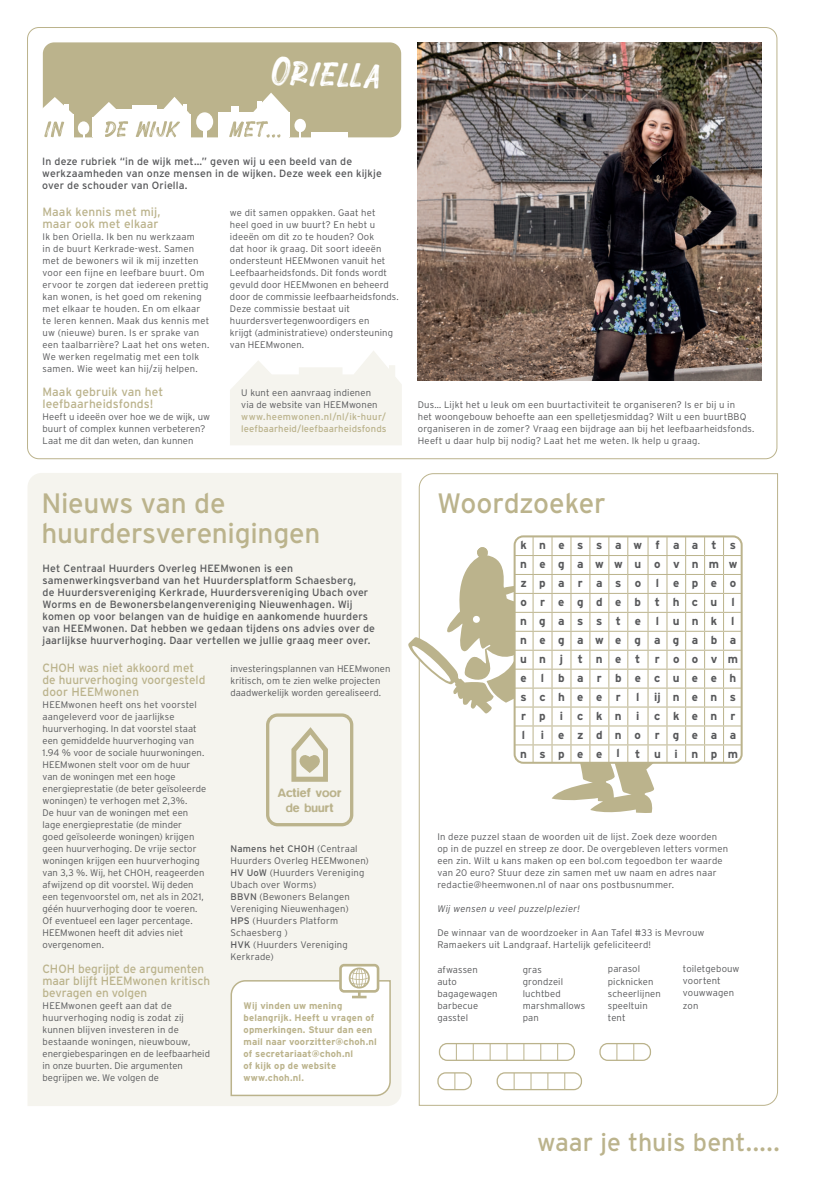
<style>
.page{position:relative;width:820px;height:1177px;background:#fff}
.page>*{position:absolute;margin:0;border:0;box-sizing:border-box;transform-origin:0 0}
.t1{font:47px "Onebillion";color:#fff}
.t2{font:28px/30px "Interstate";letter-spacing:-.01em;color:#bbb38c}
.t3{font:25px "Interstate";color:#bbb38c}
.t4{font:500 12.5px/15.1px "Blur";color:#bbb38c;text-align:center}
.t5{font:12px/12px "Interstate";letter-spacing:-.005em;color:#bbb38c}
.t6{font:700 11.6px/18.9px "Interstate";letter-spacing:1.08em;color:#57585a}
.t7{font:10.5px/12px "Interstate";letter-spacing:.015em;color:#57585a}
.t8{font:300 9.5px/12px "Interstate";letter-spacing:.01em;color:#57585a}
.t9{font:700 9.5px/12px "Interstate";letter-spacing:.01em;color:#bbb38c}
.t10{font:9.5px/12px "Interstate";letter-spacing:.01em;color:#bbb38c}
.t11{font:italic 300 9.5px "Interstate";letter-spacing:.025em;color:#57585a}
.s1{font-weight:400}
</style>
<div class="page">
<div style="left:43px;top:42px;width:358px;height:95px;background:#bbb38c;border-radius:11px"></div>
<svg style="left:418px;top:473px;width:360px;height:633px"></svg>
<div style="left:28px;top:473px;width:373px;height:633px;background:#f5f4ee"></div>
<div style="left:438px;top:1072px;width:33px;height:17px;background:#fff;border-radius:8px"></div>
<svg style="left:454px;top:1074px;width:1px;height:14px"></svg>
<svg style="left:471px;top:1072px;width:1px;height:17px"></svg>
<div style="left:437px;top:1072px;width:34px;height:18px;border:1px solid #bbb38c;border-radius:8px"></div>
<div style="left:497px;top:1072px;width:84px;height:17px;background:#fff;border-radius:8px"></div>
<svg style="left:513px;top:1074px;width:1px;height:14px"></svg>
<svg style="left:530px;top:1074px;width:1px;height:14px"></svg>
<svg style="left:547px;top:1074px;width:1px;height:14px"></svg>
<svg style="left:564px;top:1074px;width:1px;height:14px"></svg>
<div style="left:496px;top:1072px;width:86px;height:18px;border:1px solid #bbb38c;border-radius:8px"></div>
<div style="left:599px;top:1043px;width:51px;height:17px;background:#fff;border-radius:8px"></div>
<svg style="left:616px;top:1044px;width:1px;height:14px"></svg>
<svg style="left:633px;top:1044px;width:1px;height:14px"></svg>
<svg style="left:650px;top:1043px;width:1px;height:17px"></svg>
<div style="left:599px;top:1042px;width:51px;height:18px;border:1px solid #bbb38c;border-radius:8px"></div>
<svg style="left:408px;top:547px;width:64px;height:229px"></svg>
<svg style="left:411px;top:644px;width:41px;height:39px"></svg>
<svg style="left:472px;top:536px;width:270px;height:277px"></svg>
<div style="left:513px;top:535px;width:229px;height:228px;border:2px solid #bbb38c;border-radius:9px"></div>
<div style="left:218px;top:113px;width:71px;height:35px;background:#fff"></div>
<div style="left:253px;top:112px;width:36px;height:25px;background:#fff"></div>
<svg style="left:253px;top:93px;width:36px;height:19px"></svg>
<div style="left:294px;top:119px;width:12px;height:13px;background:#fff;border-radius:50%"></div>
<hr style="left:203px;top:115px;width:3px;height:39px;background:#fff">
<div style="left:196px;top:112px;width:17px;height:19px;background:#fff;border-radius:50%"></div>
<div style="left:231px;top:107px;width:7px;height:12px;background:#fff"></div>
<div style="left:311px;top:132px;width:37px;height:19px;background:#fff"></div>
<div style="left:257px;top:101px;width:5px;height:12px;background:#fff"></div>
<svg style="left:42px;top:97px;width:148px;height:41px"></svg>
<svg style="left:229px;top:121px;width:51px;height:16px"></svg>
<img style="left:417px;top:42px;width:344px;height:338px">
<svg style="left:291px;top:727px;width:37px;height:54px;background:#dad6c1"></svg>
<div style="left:266px;top:713px;width:87px;height:113px;border:3px solid #bbb38c;border-radius:10px"></div>
<svg style="left:230px;top:963px;width:161px;height:133px"></svg>
<div style="left:439px;top:1043px;width:135px;height:17px;background:#fff;border-radius:8px"></div>
<svg style="left:456px;top:1044px;width:1px;height:14px"></svg>
<svg style="left:472px;top:1044px;width:1px;height:14px"></svg>
<svg style="left:489px;top:1044px;width:1px;height:14px"></svg>
<svg style="left:506px;top:1044px;width:1px;height:14px"></svg>
<svg style="left:523px;top:1044px;width:1px;height:14px"></svg>
<svg style="left:540px;top:1044px;width:1px;height:14px"></svg>
<svg style="left:557px;top:1044px;width:1px;height:14px"></svg>
<svg style="left:574px;top:1043px;width:1px;height:17px"></svg>
<div style="left:438px;top:1042px;width:136px;height:18px;border:1px solid #bbb38c;border-radius:8px"></div>
<svg style="left:230px;top:351px;width:171px;height:94px"></svg>
<h1 class="t1" style="left:272px;top:51px;width:109px;rotate:2deg">Oriella</h1>
<p class="t7" style="left:42px;top:155px;width:341px">In deze rubriek “in de wijk met…” geven wij u een beeld van de werkzaamheden van onze mensen in de wijken. Deze week een kijkje over de schouder van Oriella.</p>
<p class="t5" style="left:43px;top:206px;width:119px">Maak kennis met mij, maar ook met elkaar</p>
<p class="t8" style="left:43px;top:231px;width:168px">Ik ben Oriella. Ik ben nu werkzaam<br>in de buurt Kerkrade-west. Samen met de bewoners wil ik mij inzetten voor een fijne en leefbare buurt. Om ervoor te zorgen dat iedereen prettig kan wonen, is het goed om rekening met elkaar te houden. En om elkaar te leren kennen. Maak dus kennis met uw (nieuwe) buren. Is er sprake van een taalbarrière? Laat het ons weten.<br>We werken regelmatig met een tolk samen. Wie weet kan hij/zij helpen.</p>
<p class="t5" style="left:43px;top:386px;width:122px">Maak gebruik van het leefbaarheidsfonds!</p>
<p class="t8" style="left:43px;top:411px;width:169px">Heeft u ideeën over hoe we de wijk, uw buurt of complex kunnen verbeteren?<br>Laat me dit dan weten, dan kunnen</p>
<p class="t8" style="left:417px;top:399px;width:338px">Dus… Lijkt het u leuk om een buurtactiviteit te organiseren? Is er bij u in<br>het woongebouw behoefte aan een spelletjesmiddag? Wilt u een buurtBBQ organiseren in de zomer? Vraag een bijdrage aan bij het leefbaarheidsfonds.<br>Heeft u daar hulp bij nodig? Laat het me weten. Ik help u graag.</p>
<p class="t8" style="left:230px;top:207px;width:170px">we dit samen oppakken. Gaat het<br>heel goed in uw buurt? En hebt u ideeën om dit zo te houden? Ook<br>dat hoor ik graag. Dit soort ideeën ondersteunt HEEMwonen vanuit het<br>Leefbaarheidsfonds. Dit fonds wordt gevuld door HEEMwonen en beheerd door de commissie leefbaarheidsfonds.<br>Deze commissie bestaat uit huurdersvertegenwoordigers en<br>krijgt (administratieve) ondersteuning van HEEMwonen.</p>
<p class="t8" style="left:241px;top:387px;width:138px">U kunt een aanvraag indienen via de website van HEEMwonen</p>
<p class="t10" style="left:241px;top:411px;width:147px">www.heemwonen.nl/nl/ik-huur/ leefbaarheid/leefbaarheidsfonds</p>
<h2 class="t2" style="left:41px;top:488px;width:280px">Nieuws van de huurdersverenigingen</h2>
<p class="t7" style="left:43px;top:561px;width:334px">Het Centraal Huurders Overleg HEEMwonen is een samenwerkingsverband van het Huurdersplatform Schaesberg,<br>de Huurdersvereniging Kerkrade, Huurdersvereniging Ubach over Worms en de Bewonersbelangenvereniging Nieuwenhagen. Wij komen op voor belangen van de huidige en aankomende huurders van HEEMwonen. Dat hebben we gedaan tijdens ons advies over de jaarlijkse huurverhoging. Daar vertellen we jullie graag meer over.</p>
<p class="t5" style="left:43px;top:662px;width:164px">CHOH was niet akkoord met de huurverhoging voorgesteld door HEEMwonen</p>
<p class="t8" style="left:43px;top:699px;width:165px">HEEMwonen heeft ons het voorstel aangeleverd voor de jaarlijkse huurverhoging. In dat voorstel staat een gemiddelde huurverhoging van 1.94 % voor de sociale huurwoningen.<br>HEEMwonen stelt voor om de huur van de woningen met een hoge energieprestatie (de beter geïsoleerde woningen) te verhogen met 2,3%.<br>De huur van de woningen met een lage energieprestatie (de minder<br>goed geïsoleerde woningen) krijgen geen huurverhoging. De vrije sector woningen krijgen een huurverhoging van 3,3 %. Wij, het CHOH, reageerden afwijzend op dit voorstel. Wij deden een tegenvoorstel om, net als in 2021, géén huurverhoging door te voeren.<br>Of eventueel een lager percentage.<br>HEEMwonen heeft dit advies niet overgenomen.</p>
<p class="t5" style="left:43px;top:962px;width:169px">CHOH begrijpt de argumenten maar blijft HEEMwonen kritisch bevragen en volgen</p>
<p class="t8" style="left:43px;top:999px;width:169px">HEEMwonen geeft aan dat de huurverhoging nodig is zodat zij kunnen blijven investeren in de bestaande woningen, nieuwbouw, energiebesparingen en de leefbaarheid in onze buurten. Die argumenten begrijpen we. We volgen de</p>
<p class="t8" style="left:230px;top:663px;width:161px">investeringsplannen van HEEMwonen kritisch, om te zien welke projecten daadwerkelijk worden gerealiseerd.</p>
<h3 class="t4" style="left:278px;top:785px;width:65px">Actief voor de buurt</h3>
<p class="t8" style="left:230px;top:843px;width:140px"><span class="s1">Namens het CHOH</span> (Centraal<br>Huurders Overleg HEEMwonen)<br><span class="s1">HV UoW</span> (Huurders Vereniging<br>Ubach over Worms)<br><span class="s1">BBVN</span> (Bewoners Belangen<br>Vereniging Nieuwenhagen)<br><span class="s1">HPS</span> (Huurders Platform<br>Schaesberg )<br><span class="s1">HVK</span> (Huurders Vereniging<br>Kerkrade)</p>
<p class="t9" style="left:243px;top:999px;width:135px">Wij vinden uw mening belangrijk. Heeft u vragen of opmerkingen. Stuur dan een mail naar voorzitter@choh.nl of secretariaat@choh.nl<br>of kijk op de website www.choh.nl.</p>
<h2 class="t2" style="left:437px;top:488px;width:170px">Woordzoeker</h2>
<p class="t6" style="left:520px;top:535px;width:218px;text-align:justify">knessawfaats negawwuovnmw zparaso</p>
<p class="t6" style="left:520px;top:573px;width:217px;text-indent:136px">l epeo oregdebthcul ngasste</p>
<p class="t6" style="left:520px;top:611px;width:217px;text-indent:136px">lunkl negawegagaba unj</p>
<p class="t6" style="left:577px;top:649px;width:64px">tnet</p>
<p class="t6" style="left:520px;top:649px;width:219px;text-indent:134px">roovm elbarbecueeh scheer</p>
<p class="t6" style="left:636px;top:687px;width:5px">l</p>
<p class="t6" style="left:654px;top:687px;width:83px">ijnens</p>
<p class="t6" style="left:521px;top:706px;width:102px">rpickn</p>
<p class="t6" style="left:636px;top:706px;width:5px">i</p>
<p class="t6" style="left:654px;top:706px;width:83px">ckenr</p>
<p class="t6" style="left:521px;top:725px;width:5px">l</p>
<p class="t6" style="left:520px;top:724px;width:217px;text-indent:21px">i ezdnorgeaa nspee l</p>
<p class="t6" style="left:635px;top:744px;width:104px">tuinpm</p>
<p class="t8" style="left:437px;top:831px;width:292px">In deze puzzel staan de woorden uit de lijst. Zoek deze woorden op in de puzzel en streep ze door. De overgebleven letters vormen een zin. Wilt u kans maken op een bol.com tegoedbon ter waarde van 20 euro? Stuur deze zin samen met uw naam en adres naar redactie@heemwonen.nl of naar ons postbusnummer.</p>
<p class="t11" style="left:437px;top:903px;width:144px">Wij wensen u veel puzzelplezier!</p>
<p class="t8" style="left:437px;top:927px;width:268px">De winnaar van de woordzoeker in Aan Tafel #33 is Mevrouw<br>Ramaekers uit Landgraaf. Hartelijk gefeliciteerd!</p>
<p class="t8" style="left:437px;top:963px;width:62px">afwassen auto bagagewagen barbecue gasstel</p>
<p class="t8" style="left:522px;top:963px;width:64px">gras<br>grondzeil luchtbed marshmallows pan</p>
<p class="t8" style="left:607px;top:963px;width:54px">parasol picknicken scheerlijnen speeltuin tent</p>
<p class="t8" style="left:682px;top:963px;width:58px">toiletgebouw voortent vouwwagen zon</p>
<h3 class="t3" style="left:536px;top:1127px;width:244px">waar je thuis bent.....</h3>
</div>
